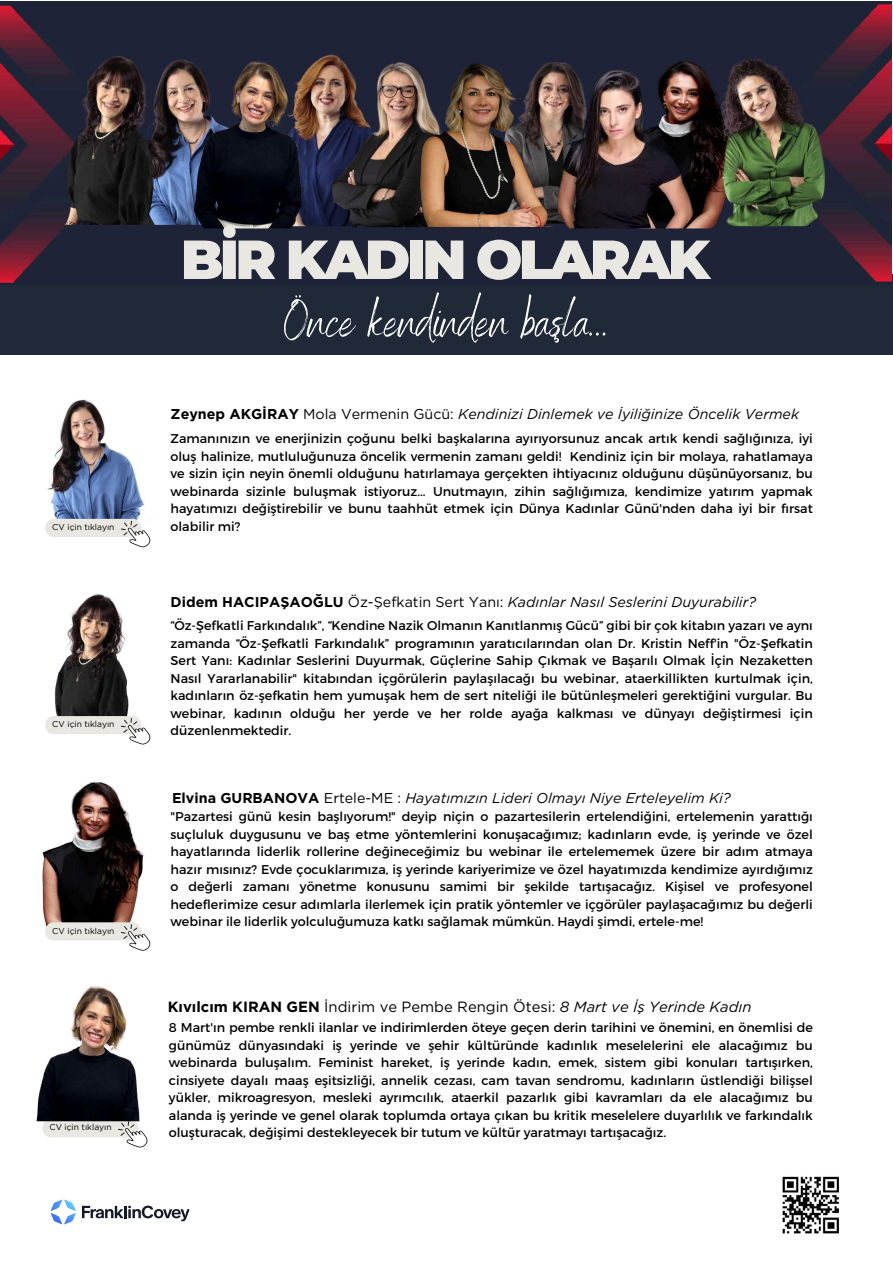
<style>
.page{position:relative;width:893px;height:1263px;background:#fff}
.page>*{position:absolute;margin:0;border:0;box-sizing:border-box;transform-origin:0 0}
.t1{font:900 54.9px "Montserrat";letter-spacing:-.065em;color:#e9e7e2}
.t2{font:50.25px "Benedict";color:#fff}
.t3{font:14.77px "Gotham";color:#000}
.t4{font:italic 14.25px "Gotham";color:#000}
.t5{font:12.75px/17.4px "Montserrat";color:#000;text-align:justify}
.t6{font:8.48px "Gotham";color:#000}
.s1{font-weight:700;font-style:normal}
.s2{font-style:normal}
.s3{font-weight:700}
.s4{font-style:italic}
</style>
<div class="page">
<svg style="left:82px;top:1205px;width:108px;height:16px"></svg>
<svg style="left:51px;top:1199px;width:25px;height:25px"></svg>
<img style="left:47px;top:399px;width:98px;height:120px">
<img style="left:54px;top:594px;width:75px;height:122px">
<img style="left:42px;top:782px;width:103px;height:140px">
<img style="left:782px;top:1176px;width:57px;height:58px">
<svg style="left:45px;top:519px;width:106px;height:28px"></svg>
<svg style="left:45px;top:716px;width:106px;height:29px"></svg>
<svg style="left:45px;top:922px;width:106px;height:29px"></svg>
<svg style="left:42px;top:1121px;width:106px;height:27px"></svg>
<img style="left:17px;top:981px;width:154px;height:140px;border-radius:19px">
<div style="left:0;top:274px;width:893px;height:80px;background:#202938"></div>
<img style="left:0;top:1px;width:891px;height:283px">
<img style="left:525px;top:62px;width:180px;height:166px;border-radius:19px">
<img style="left:681px;top:55px;width:186px;height:171px;border-radius:19px">
<div style="left:259px;top:29px;width:142px;height:197px;background:#1e2337;border-radius:19px"></div>
<img style="left:304px;top:56px;width:185px;height:171px;border-radius:19px">
<img style="left:144px;top:60px;width:186px;height:168px;border-radius:19px">
<img style="left:23px;top:54px;width:186px;height:171px;border-radius:19px">
<img style="left:382px;top:54px;width:184px;height:173px;border-radius:19px">
<p class="t6" style="left:52px;top:522px;width:64px">CV içi n tıklayın</p>
<p class="t6" style="left:52px;top:719px;width:64px">CV içi n tıklayın</p>
<p class="t6" style="left:52px;top:925px;width:64px">CV içi n tıklayın</p>
<p class="t6" style="left:49px;top:1122px;width:64px">CV içi n tıklayın</p>
<h1 class="t1" style="left:181px;top:226px;width:530px">BİR KADIN OLARAK</h1>
<h2 class="t2" style="left:284px;top:289px;width:326px">Önce kendinden başla...</h2>
<p class="t4" style="left:171px;top:405px;width:630px"><span class="s1">Zeynep AKGİRAY</span> <span class="s2">Mola Vermeni n Gücü:</span> Kendinizi Dinlemek ve İyiliğinize Öncelik Vermek</p>
<p class="t5" style="left:171px;top:429px;width:644px">Zamanınızın ve enerjinizin çoğunu belki başkalarına ayırıyorsunuz ancak artık kendi sağlığınıza, iyi oluş halinize, mutluluğunuza öncelik vermenin zamanı geldi! Kendiniz için bir molaya, rahatlamaya ve sizin için neyin önemli olduğunu hatırlamaya gerçekten ihtiyacınız olduğunu düşünüyorsanız, bu webinarda sizinle buluşmak istiyoruz... Unutmayın, zihin sağlığımıza, kendimize yatırım yapmak hayatımızı değiştirebilir ve bunu taahhüt etmek için Dünya Kadınlar Günü'nden daha iyi bir fırsat olabilir mi?</p>
<p class="t4" style="left:171px;top:593px;width:587px"><span class="s1">Didem HACIPAŞAOĞLU</span> <span class="s2">Öz-Şefkati n Sert Yanı:</span> Kadınlar Nasıl Seslerini Duyurabilir?</p>
<p class="t5" style="left:171px;top:616px;width:644px">“Öz-Şefkatli Farkındalık”, “Kendine Nazik Olmanın Kanıtlanmış Gücü” gibi bir çok kitabın yazarı ve aynı zamanda “Öz-Şefkatli Farkındalık” programının yaratıcılarından olan Dr. Kristin Neff'in "Öz-Şefkatin Sert Yanı: Kadınlar Seslerini Duyurmak, Güçlerine Sahip Çıkmak ve Başarılı Olmak İçin Nezaketten Nasıl Yararlanabilir" kitabından içgörülerin paylaşılacağı bu webinar, ataerkillikten kurtulmak için, kadınların öz-şefkatin hem yumuşak hem de sert niteliği ile bütünleşmeleri gerektiğini vurgular. Bu webinar, kadının olduğu her yerde ve her rolde ayağa kalkması ve dünyayı değiştirmesi için düzenlenmektedir.</p>
<p class="t4" style="left:172px;top:789px;width:560px"><span class="s1">Elvina GURBANOVA</span> <span class="s2">Ertele-ME :</span> Hayatımızın Lideri Olmayı Niye Erteleyelim Ki?</p>
<p class="t5" style="left:171px;top:807px;width:644px">"Pazartesi günü kesin başlıyorum!" deyip niçin o pazartesilerin ertelendiğini, ertelemenin yarattığı suçluluk duygusunu ve baş etme yöntemlerini konuşacağımız; kadınların evde, iş yerinde ve özel hayatlarında liderlik rollerine değineceğimiz bu webinar ile ertelememek üzere bir adım atmaya hazır mısınız? Evde çocuklarımıza, iş yerinde kariyerimize ve özel hayatımızda kendimize ayırdığımız o değerli zamanı yönetme konusunu samimi bir şekilde tartışacağız. Kişisel ve profesyonel hedeflerimize cesur adımlarla ilerlemek için pratik yöntemler ve içgörüler paylaşacağımız bu değerli webinar ile liderlik yolculuğumuza katkı sağlamak mümkün. Haydi şimdi, ertele-me!</p>
<p class="t3" style="left:168px;top:998px;width:585px"><span class="s3">Kıvılcım KIRAN GEN</span> İndi ri m ve Pembe Rengi n Ötesi : <span class="s4">8 Mart ve İş Yerinde Kadın</span></p>
<p class="t5" style="left:169px;top:1018px;width:645px">8 Mart'ın pembe renkli ilanlar ve indirimlerden öteye geçen derin tarihini ve önemini, en önemlisi de günümüz dünyasındaki iş yerinde ve şehir kültüründe kadınlık meselelerini ele alacağımız bu webinarda buluşalım. Feminist hareket, iş yerinde kadın, emek, sistem gibi konuları tartışırken, cinsiyete dayalı maaş eşitsizliği, annelik cezası, cam tavan sendromu, kadınların üstlendiği bilişsel yükler, mikroagresyon, mesleki ayrımcılık, ataerkil pazarlık gibi kavramları da ele alacağımız bu alanda iş yerinde ve genel olarak toplumda ortaya çıkan bu kritik meselelere duyarlılık ve farkındalık oluşturacak, değişimi destekleyecek bir tutum ve kültür yaratmayı tartışacağız.</p>
</div>
